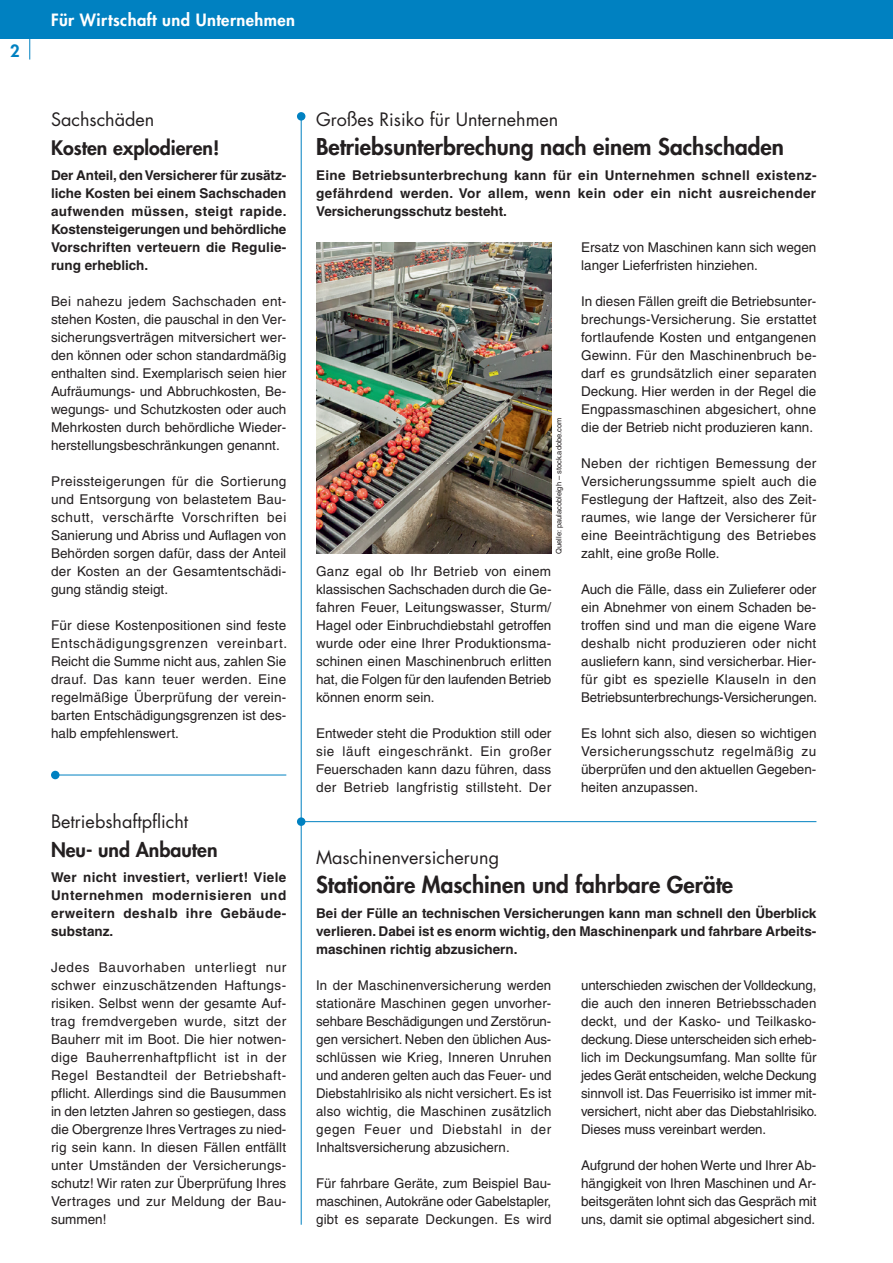
<style>
.page{position:relative;width:893px;height:1263px;background:#fff}
.page>*{position:absolute;margin:0;border:0;box-sizing:border-box;transform-origin:0 0}
.t1{font:800 22.5px "Futura LT";color:#231f20}
.t2{font:800 19.5px "Futura LT";color:#231f20}
.t3{font:18px "Futura LT";color:#231f20}
.t4{font:800 16.5px "Futura LT";letter-spacing:.025em;color:#fff}
.t5{font:800 16.5px "Futura LT";color:#0081c1}
.t6{font:13.5px/18px "Helvetica LT";color:#231f20;text-align:justify}
.t7{font:700 13.5px/18px "Helvetica LT";color:#231f20;text-align:justify}
.t8{font:7.5px "Helvetica LT";color:#231f20}
</style>
<div class="page">
<div style="left:0;top:0;width:893px;height:38px;background:#0081c1"></div>
<svg style="left:29px;top:38px;width:1px;height:22px"></svg>
<hr style="left:302px;top:821px;width:514px;height:1px;background:#0081c1">
<div style="left:297px;top:817px;width:8px;height:9px;background:#0081c1;border-radius:50%"></div>
<img style="left:316px;top:242px;width:235px;height:312px">
<hr style="left:56px;top:775px;width:230px;height:1px;background:#0081c1">
<div style="left:51px;top:771px;width:9px;height:8px;background:#0081c1;border-radius:50%"></div>
<hr style="left:301px;top:116px;width:1px;height:1109px;background:#0081c1">
<div style="left:297px;top:112px;width:8px;height:9px;background:#0081c1;border-radius:50%"></div>
<p class="t5" style="left:10px;top:40px;width:11px">2</p>
<p class="t4" style="left:51px;top:9px;width:246px">Für Wirtschaft und Unternehmen</p>
<h3 class="t3" style="left:51px;top:108px;width:105px">Sachschäden</h3>
<h2 class="t2" style="left:51px;top:134px;width:170px">Kosten explodieren!</h2>
<p class="t7" style="left:51px;top:166px;width:237px">Der Anteil, den Versicherer für zusätz&shy;liche Kosten bei einem Sachschaden aufwenden müssen, steigt rapide.<br>Kostensteigerungen und behördliche Vorschriften verteuern die Regulie&shy;rung erheblich.</p>
<p class="t6" style="left:51px;top:292px;width:237px">Bei nahezu jedem Sachschaden ent&shy;stehen Kosten, die pauschal in den Ver&shy;sicherungsverträgen mitversichert wer&shy;den können oder schon standardmäßig enthalten sind. Exemplarisch seien hier Aufräumungs- und Abbruchkosten, Be&shy;wegungs- und Schutzkosten oder auch Mehrkosten durch behördliche Wieder&shy;herstellungsbeschränkungen genannt.</p>
<p class="t6" style="left:51px;top:472px;width:237px">Preissteigerungen für die Sortierung und Entsorgung von belastetem Bau&shy;schutt, verschärfte Vorschriften bei Sanierung und Abriss und Auflagen von Behörden sorgen dafür, dass der Anteil der Kosten an der Gesamtentschädi&shy;gung ständig steigt.</p>
<p class="t6" style="left:51px;top:616px;width:238px">Für diese Kostenpositionen sind feste Entschädigungsgrenzen vereinbart.<br>Reicht die Summe nicht aus, zahlen Sie drauf. Das kann teuer werden. Eine regelmäßige Überprüfung der verein&shy;barten Entschädigungsgrenzen ist des&shy;halb empfehlenswert.</p>
<h3 class="t3" style="left:51px;top:810px;width:139px">Betriebshaftpflicht</h3>
<h2 class="t2" style="left:51px;top:836px;width:168px">Neu- und Anbauten</h2>
<p class="t7" style="left:51px;top:868px;width:237px">Wer nicht investiert, verliert! Viele Unternehmen modernisieren und erweitern deshalb ihre Gebäude&shy;substanz.</p>
<p class="t6" style="left:51px;top:958px;width:237px">Jedes Bauvorhaben unterliegt nur schwer einzuschätzenden Haftungs&shy;risiken. Selbst wenn der gesamte Auf&shy;trag fremdvergeben wurde, sitzt der Bauherr mit im Boot. Die hier notwen&shy;dige Bauherrenhaftpflicht ist in der Regel Bestandteil der Betriebshaft&shy;pflicht. Allerdings sind die Bausummen in den letzten Jahren so gestiegen, dass die Obergrenze Ihres Vertrages zu nied&shy;rig sein kann. In diesen Fällen entfällt unter Umständen der Versicherungs&shy;schutz! Wir raten zur Überprüfung Ihres Vertrages und zur Meldung der Bau&shy;summen!</p>
<h3 class="t3" style="left:316px;top:108px;width:244px">Großes Risiko für Unternehmen</h3>
<h1 class="t1" style="left:316px;top:131px;width:469px">Betriebsunterbrechung nach einem Sachschaden</h1>
<p class="t7" style="left:316px;top:166px;width:502px">Eine Betriebsunterbrechung kann für ein Unternehmen schnell existenz&shy;gefährdend werden. Vor allem, wenn kein oder ein nicht ausreichender Versicherungsschutz besteht.</p>
<p class="t8" style="left:554px;top:554px;width:138px;rotate:-90deg">Quelle: paulacobleigh – stock.adobe.com</p>
<p class="t6" style="left:316px;top:562px;width:237px">Ganz egal ob Ihr Betrieb von einem klassischen Sachschaden durch die Ge&shy;fahren Feuer, Leitungswasser, Sturm/ Hagel oder Einbruchdiebstahl getroffen wurde oder eine Ihrer Produktionsma&shy;schinen einen Maschinenbruch erlitten hat, die Folgen für den laufenden Betrieb können enorm sein.</p>
<p class="t6" style="left:316px;top:724px;width:237px">Entweder steht die Produktion still oder sie läuft eingeschränkt. Ein großer Feuerschaden kann dazu führen, dass der Betrieb langfristig stillsteht. Der</p>
<p class="t6" style="left:581px;top:238px;width:237px">Ersatz von Maschinen kann sich wegen langer Lieferfristen hinziehen.</p>
<p class="t6" style="left:581px;top:292px;width:237px">In diesen Fällen greift die Betriebsunter&shy;brechungs-Versicherung. Sie erstattet fortlaufende Kosten und entgangenen Gewinn. Für den Maschinenbruch be&shy;darf es grundsätzlich einer separaten Deckung. Hier werden in der Regel die Engpassmaschinen abgesichert, ohne die der Betrieb nicht produzieren kann.</p>
<p class="t6" style="left:581px;top:454px;width:237px">Neben der richtigen Bemessung der Versicherungssumme spielt auch die Festlegung der Haftzeit, also des Zeit&shy;raumes, wie lange der Versicherer für eine Beeinträchtigung des Betriebes zahlt, eine große Rolle.</p>
<p class="t6" style="left:581px;top:580px;width:238px">Auch die Fälle, dass ein Zulieferer oder ein Abnehmer von einem Schaden be&shy;troffen sind und man die eigene Ware deshalb nicht produzieren oder nicht ausliefern kann, sind versicherbar. Hier&shy;für gibt es spezielle Klauseln in den Betriebsunterbrechungs-Versicherungen.</p>
<p class="t6" style="left:581px;top:724px;width:237px">Es lohnt sich also, diesen so wichtigen Versicherungsschutz regelmäßig zu überprüfen und den aktuellen Gegeben&shy;heiten anzupassen.</p>
<h3 class="t3" style="left:316px;top:846px;width:185px">Maschinenversicherung</h3>
<h1 class="t1" style="left:316px;top:869px;width:419px">Stationäre Maschinen und fahrbare Geräte</h1>
<p class="t7" style="left:316px;top:904px;width:502px">Bei der Fülle an technischen Versicherungen kann man schnell den Überblick verlieren. Dabei ist es enorm wichtig, den Maschinenpark und fahrbare Arbeits&shy;maschinen richtig abzusichern.</p>
<p class="t6" style="left:316px;top:976px;width:237px">In der Maschinenversicherung werden stationäre Maschinen gegen unvorher&shy;sehbare Beschädigungen und Zerstörun&shy;gen versichert. Neben den üblichen Aus&shy;schlüssen wie Krieg, Inneren Unruhen und anderen gelten auch das Feuer- und Diebstahlrisiko als nicht versichert. Es ist also wichtig, die Maschinen zusätzlich gegen Feuer und Diebstahl in der Inhaltsversicherung abzusichern.</p>
<p class="t6" style="left:316px;top:1174px;width:237px">Für fahrbare Geräte, zum Beispiel Bau&shy;maschinen, Autokräne oder Gabelstapler, gibt es separate Deckungen. Es wird</p>
<p class="t6" style="left:581px;top:976px;width:238px;text-align:left">unterschieden zwischen der Volldeckung, die auch den inneren Betriebsschaden deckt, und der Kasko- und Teilkasko&shy;deckung. Diese unterscheiden sich erheb&shy;lich im Deckungsumfang. Man sollte für jedes Gerät entscheiden, welche Deckung sinnvoll ist. Das Feuerrisiko ist immer mit&shy;versichert, nicht aber das Diebstahlrisiko.<br>Dieses muss vereinbart werden.</p>
<p class="t6" style="left:581px;top:1156px;width:237px">Aufgrund der hohen Werte und Ihrer Ab&shy;hängigkeit von Ihren Maschinen und Ar&shy;beitsgeräten lohnt sich das Gespräch mit uns, damit sie optimal abgesichert sind.</p>
</div>
